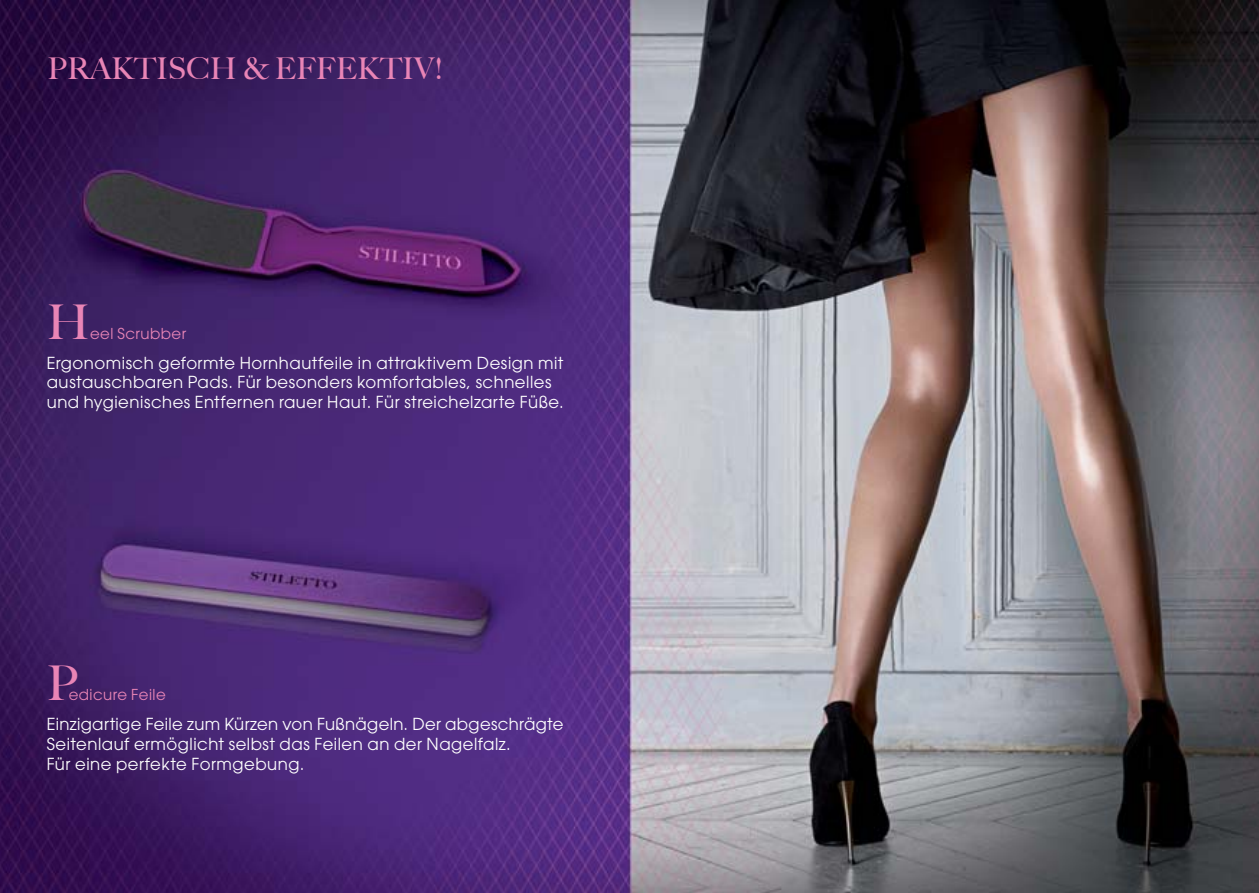
<style>
.page{position:relative;width:1259px;height:893px;background:#fff}
.page>*{position:absolute;margin:0;border:0;box-sizing:border-box;transform-origin:0 0}
.t1{font:500 48px "Big Caslon";color:#e985b6}
.t2{font:500 30px "Big Caslon";color:#e985b6}
.t3{font:16.5px/19.8px "Avant Garde";letter-spacing:.03em;color:#fff}
.t4{font:15px "Avant Garde";letter-spacing:.03em;color:#e985b6}
</style>
<div class="page">
<img style="left:0;top:0;width:1259px;height:893px">
<h2 class="t2" style="left:47px;top:51px;width:397px">PRAKTISCH &amp; EFFEKTIV!</h2>
<h1 class="t1" style="left:47px;top:294px;width:45px">H</h1>
<p class="t4" style="left:90px;top:328px;width:98px">eel Scrubber</p>
<p class="t3" style="left:47px;top:354px;width:518px">Ergonomisch geformte Hornhautfeile in attraktivem Design mit austauschbaren Pads. Für besonders komfortables, schnelles und hygienisches Entfernen rauer Haut. Für streichelzarte Füße.</p>
<h1 class="t1" style="left:47px;top:655px;width:33px">P</h1>
<p class="t4" style="left:69px;top:689px;width:99px">edicure Feile</p>
<p class="t3" style="left:47px;top:716px;width:518px">Einzigartige Feile zum Kürzen von Fußnägeln. Der abgeschrägte<br>Seitenlauf ermöglicht selbst das Feilen an der Nagelfalz.<br>Für eine perfekte Formgebung.</p>
</div>
